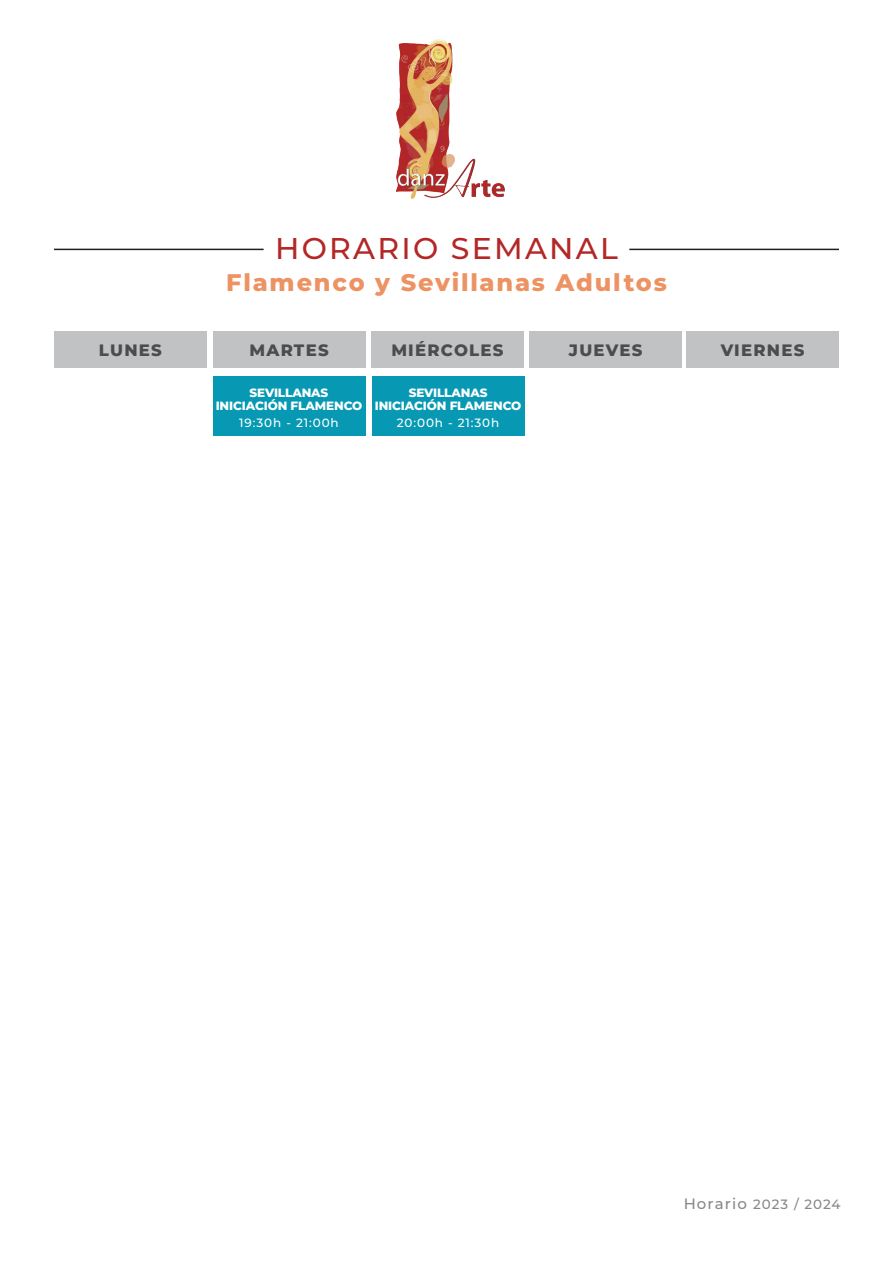
<style>
.page{position:relative;width:893px;height:1263px;background:#fff}
.page>*{position:absolute;margin:0;border:0;box-sizing:border-box;transform-origin:0 0}
.t1{font:500 30px "Montserrat";letter-spacing:.075em;color:#b32726}
.t2{font:800 24px "Montserrat";letter-spacing:.075em;color:#ed9363}
.t3{font:800 16.5px "Montserrat";letter-spacing:.075em;color:#4b4c4d}
.t4{font:500 13.5px "Montserrat";letter-spacing:.07em;color:#86888b}
.t5{font:800 12px/13.5px "Montserrat";letter-spacing:-.01em;color:#fff;text-align:center}
.t6{font:500 12px "Montserrat";letter-spacing:.075em;color:#fff}
.s1{font-size:15px}
</style>
<div class="page">
<hr style="left:629px;top:249px;width:210px;height:1px;background:#231f20">
<hr style="left:54px;top:249px;width:210px;height:1px;background:#231f20">
<img style="left:396px;top:39px;width:109px;height:160px">
<div style="left:54px;top:332px;width:153px;height:36px;background:#c1c2c4"></div>
<div style="left:213px;top:332px;width:152px;height:36px;background:#c1c2c4"></div>
<div style="left:371px;top:332px;width:153px;height:36px;background:#c1c2c4"></div>
<div style="left:529px;top:332px;width:153px;height:36px;background:#c1c2c4"></div>
<div style="left:686px;top:332px;width:153px;height:36px;background:#c1c2c4"></div>
<div style="left:372px;top:376px;width:152px;height:60px;background:#0799b3"></div>
<div style="left:213px;top:376px;width:152px;height:60px;background:#0799b3"></div>
<h3 class="t3" style="left:99px;top:338px;width:64px">LUNES</h3>
<h1 class="t1" style="left:275px;top:228px;width:344px">HORARIO SEMANAL</h1>
<h2 class="t2" style="left:226px;top:265px;width:442px">Flamenco y Sevillanas Adultos</h2>
<h3 class="t3" style="left:249px;top:338px;width:81px">MARTES</h3>
<h3 class="t3" style="left:391px;top:338px;width:114px">MIÉRCOLES</h3>
<h3 class="t3" style="left:569px;top:338px;width:75px">JUEVES</h3>
<h3 class="t3" style="left:721px;top:338px;width:85px">VIERNES</h3>
<p class="t5" style="left:216px;top:385px;width:148px">SEVILLANAS<br>INICIACIÓN FLAMENCO</p>
<p class="t6" style="left:239px;top:414px;width:101px">19:30h - 21:00h</p>
<p class="t5" style="left:375px;top:385px;width:148px">SEVILLANAS<br>INICIACIÓN FLAMENCO</p>
<p class="t6" style="left:397px;top:414px;width:104px">20:00h - 21:30h</p>
<p class="t4" style="left:684px;top:1195px;width:158px"><span class="s1">Horario</span> 2023 / 2024</p>
</div>
